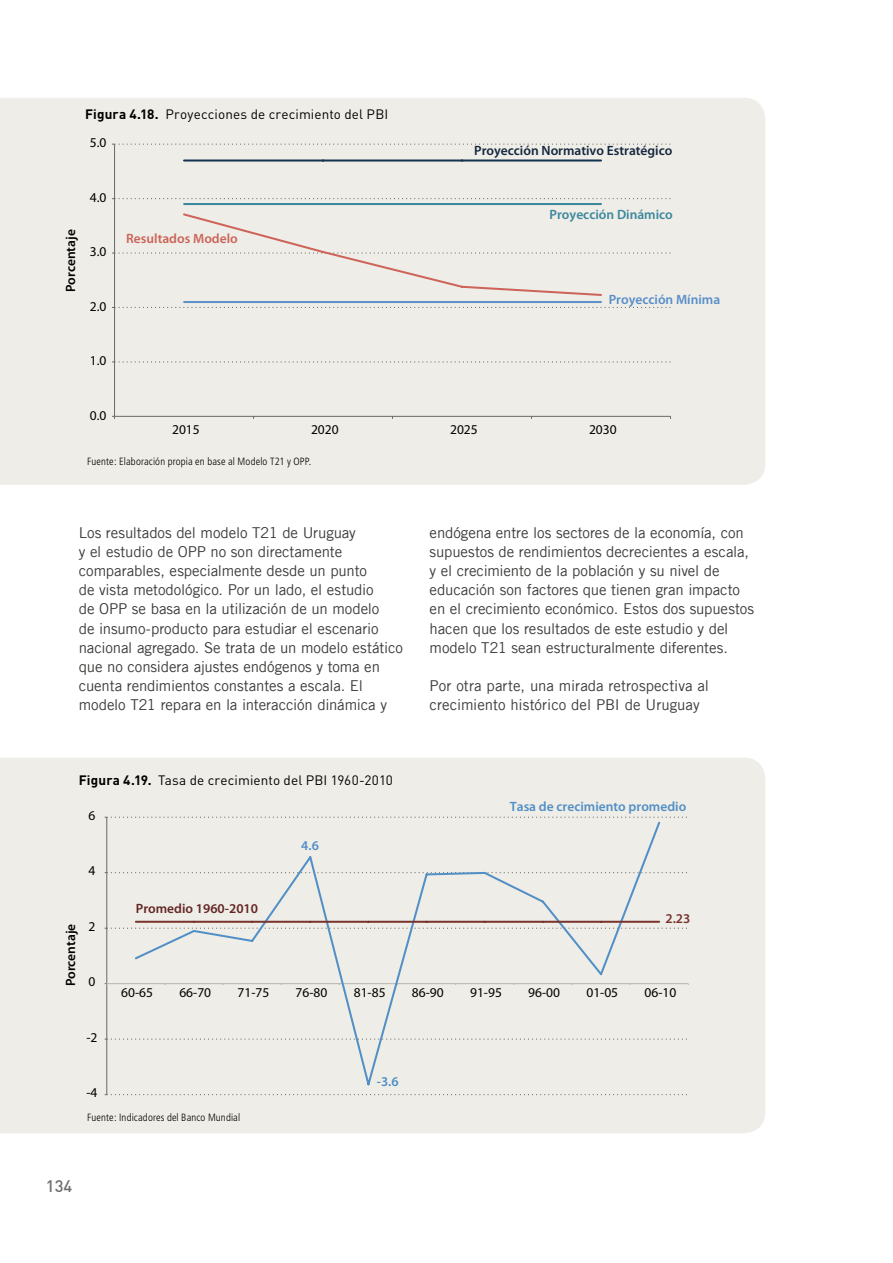
<style>
.page{position:relative;width:893px;height:1263px;background:#fff}
.page>*{position:absolute;margin:0;border:0;box-sizing:border-box;transform-origin:0 0}
.t1{font:500 16.5px "DIN";color:#706f6f}
.t2{font:15px/19.2px "Trade Gothic LT";letter-spacing:-.01em;color:#3c3c3b}
.t3{font:13.5px "Myriad Pro";color:#000}
.t4{font:13.5px "DIN";letter-spacing:.01em;color:#000}
.t5{font:600 13.5px "Myriad Pro";color:#518fc6}
.t6{font:600 13.5px "Myriad Pro";color:#14263e}
.t7{font:600 13.5px "Myriad Pro";color:#000}
.t8{font:600 13.5px "Myriad Pro";color:#3b879c}
.t9{font:600 13.5px "Myriad Pro";color:#632524}
.t10{font:600 13.5px "Myriad Pro";color:#588dca}
.t11{font:600 13.5px "Myriad Pro";color:#cd6359}
.t12{font:600 13.5px "Myriad Pro";color:#7a342e}
.t13{font:300 condensed 10.5px "Frutiger";letter-spacing:.015em;color:#000}
.s1{font-weight:700}
</style>
<div class="page">
<div style="left:0;top:98px;width:765px;height:387px;background:#eeede7"></div>
<div style="left:0;top:758px;width:765px;height:375px;background:#eeede7"></div>
<hr style="left:114px;top:144px;width:1px;height:272px;background:#686868">
<svg style="left:112px;top:362px;width:558px;height:1px"></svg>
<svg style="left:112px;top:307px;width:558px;height:1px"></svg>
<svg style="left:112px;top:198px;width:558px;height:1px"></svg>
<svg style="left:112px;top:144px;width:558px;height:1px"></svg>
<hr style="left:115px;top:416px;width:555px;height:1px;background:#686868">
<hr style="left:184px;top:159px;width:139px;height:3px;background:#143350">
<hr style="left:323px;top:159px;width:139px;height:3px;background:#143350">
<hr style="left:462px;top:159px;width:139px;height:3px;background:#143350">
<hr style="left:184px;top:203px;width:139px;height:2px;background:#3b879c">
<hr style="left:323px;top:203px;width:139px;height:2px;background:#3b879c">
<hr style="left:462px;top:203px;width:139px;height:2px;background:#3b879c">
<hr style="left:184px;top:301px;width:139px;height:2px;background:#5c93c8">
<hr style="left:323px;top:301px;width:139px;height:2px;background:#5c93c8">
<hr style="left:462px;top:301px;width:139px;height:2px;background:#5c93c8">
<div style="left:112px;top:212px;width:558px;height:85px;background:#eeede7"></div>
<hr style="left:106px;top:817px;width:1px;height:278px;background:#686868">
<svg style="left:105px;top:1094px;width:583px;height:1px"></svg>
<svg style="left:105px;top:1039px;width:583px;height:1px"></svg>
<svg style="left:105px;top:928px;width:583px;height:1px"></svg>
<svg style="left:105px;top:872px;width:583px;height:1px"></svg>
<svg style="left:105px;top:817px;width:583px;height:1px"></svg>
<hr style="left:107px;top:983px;width:581px;height:1px;background:#b5b5b5">
<div style="left:133px;top:820px;width:529px;height:267px;background:#eeede7"></div>
<hr style="left:136px;top:921px;width:58px;height:2px;background:#7a342e">
<hr style="left:194px;top:921px;width:58px;height:2px;background:#7a342e">
<hr style="left:252px;top:921px;width:58px;height:2px;background:#7a342e">
<hr style="left:310px;top:921px;width:58px;height:2px;background:#7a342e">
<hr style="left:368px;top:921px;width:59px;height:2px;background:#7a342e">
<hr style="left:427px;top:921px;width:58px;height:2px;background:#7a342e">
<hr style="left:485px;top:921px;width:58px;height:2px;background:#7a342e">
<hr style="left:543px;top:921px;width:58px;height:2px;background:#7a342e">
<hr style="left:601px;top:921px;width:58px;height:2px;background:#7a342e">
<p class="t4" style="left:85px;top:106px;width:305px"><span class="s1">Figura 4.18.</span> Proyecciones de crecimiento del PBI</p>
<p class="t3" style="left:90px;top:135px;width:18px">5.0</p>
<p class="t7" style="left:62px;top:292px;width:64px;rotate:-90deg">Porcentaje</p>
<p class="t3" style="left:90px;top:189px;width:18px">4.0</p>
<p class="t3" style="left:90px;top:243px;width:18px">3.0</p>
<p class="t3" style="left:90px;top:298px;width:18px">2.0</p>
<p class="t11" style="left:126px;top:230px;width:113px">Resultados Modelo</p>
<p class="t3" style="left:90px;top:352px;width:18px">1.0</p>
<p class="t6" style="left:474px;top:142px;width:200px">Proyección Normativo Estratégico</p>
<p class="t8" style="left:550px;top:206px;width:125px">Proyección Dinámico</p>
<p class="t10" style="left:609px;top:291px;width:113px">Proyección Mínima</p>
<p class="t3" style="left:90px;top:407px;width:18px">0.0</p>
<p class="t3" style="left:172px;top:421px;width:29px">2015</p>
<p class="t3" style="left:311px;top:421px;width:29px">2020</p>
<p class="t3" style="left:450px;top:421px;width:29px">2025</p>
<p class="t3" style="left:589px;top:421px;width:29px">2030</p>
<p class="t13" style="left:87px;top:456px;width:226px">Fuente: Elaboración propia en base al Modelo T21 y OPP.</p>
<p class="t2" style="left:79px;top:522px;width:326px">Los resultados del modelo T21 de Uruguay<br>y el estudio de OPP no son directamente comparables, especialmente desde un punto<br>de vista metodológico. Por un lado, el estudio<br>de OPP se basa en la utilización de un modelo<br>de insumo-producto para estudiar el escenario nacional agregado. Se trata de un modelo estático que no considera ajustes endógenos y toma en cuenta rendimientos constantes a escala. El modelo T21 repara en la interacción dinámica y</p>
<p class="t2" style="left:430px;top:522px;width:326px">endógena entre los sectores de la economía, con supuestos de rendimientos decrecientes a escala, y el crecimiento de la población y su nivel de educación son factores que tienen gran impacto en el crecimiento económico. Estos dos supuestos hacen que los resultados de este estudio y del modelo T21 sean estructuralmente diferentes.</p>
<p class="t2" style="left:430px;top:676px;width:281px">Por otra parte, una mirada retrospectiva al crecimiento histórico del PBI de Uruguay</p>
<p class="t4" style="left:79px;top:771px;width:315px"><span class="s1">Figura 4.19.</span> Tasa de crecimiento del PBI 1960-2010</p>
<p class="t3" style="left:88px;top:807px;width:8px">6</p>
<p class="t3" style="left:88px;top:862px;width:8px">4</p>
<p class="t5" style="left:301px;top:837px;width:19px">4.6</p>
<p class="t5" style="left:510px;top:798px;width:178px">Tasa de crecimiento promedio</p>
<p class="t7" style="left:62px;top:986px;width:64px;rotate:-90deg">Porcentaje</p>
<p class="t3" style="left:88px;top:918px;width:8px">2</p>
<p class="t3" style="left:88px;top:973px;width:8px">0</p>
<p class="t3" style="left:86px;top:1029px;width:13px">-2</p>
<p class="t9" style="left:136px;top:900px;width:124px">Promedio 1960-2010</p>
<p class="t12" style="left:665px;top:910px;width:26px">2.23</p>
<p class="t3" style="left:121px;top:984px;width:33px">60-65</p>
<p class="t3" style="left:179px;top:984px;width:33px">66-70</p>
<p class="t3" style="left:237px;top:984px;width:33px">71-75</p>
<p class="t3" style="left:296px;top:984px;width:33px">76-80</p>
<p class="t3" style="left:354px;top:984px;width:33px">81-85</p>
<p class="t3" style="left:412px;top:984px;width:33px">86-90</p>
<p class="t3" style="left:470px;top:984px;width:33px">91-95</p>
<p class="t3" style="left:528px;top:984px;width:33px">96-00</p>
<p class="t3" style="left:586px;top:984px;width:33px">01-05</p>
<p class="t3" style="left:644px;top:984px;width:33px">06-10</p>
<p class="t3" style="left:86px;top:1084px;width:13px">-4</p>
<p class="t13" style="left:87px;top:1111px;width:154px">Fuente: Indicadores del Banco Mundial</p>
<p class="t5" style="left:377px;top:1073px;width:23px">-3.6</p>
<p class="t1" style="left:46px;top:1175px;width:28px">134</p>
</div>
